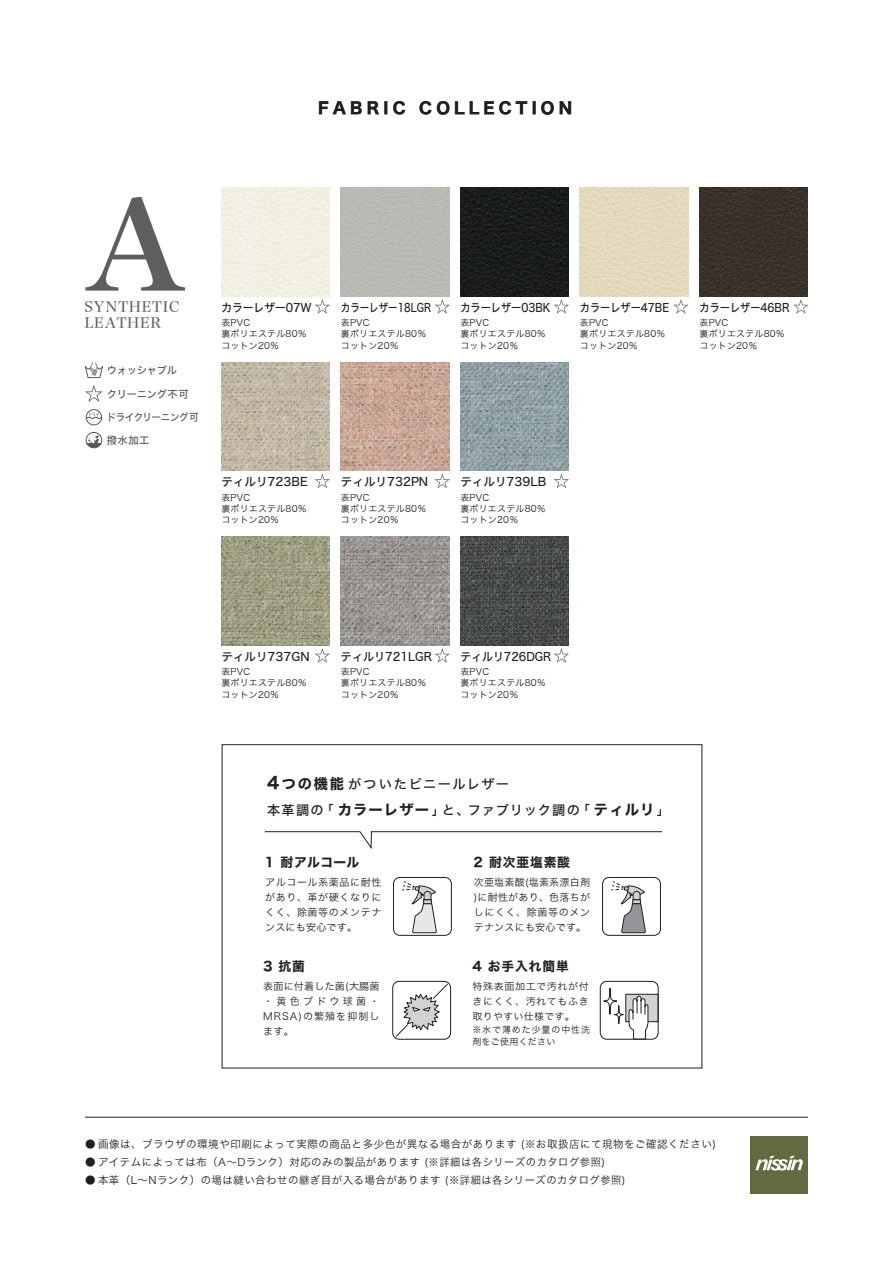
<style>
.page{position:relative;width:893px;height:1263px;background:#fff}
.page>*{position:absolute;margin:0;border:0;box-sizing:border-box;transform-origin:0 0}
.t1{font:120px "Hiragino Min W7 90 msp RKSJ H";color:#5f5f62}
.t2{font:15.9px "Hiragino Kaku W7 90 msp RKSJ H";letter-spacing:.26em;color:#231f20}
.t3{font:13.95px/16.5px "Hiragino Min W5 90 msp RKSJ H";letter-spacing:.05em;color:#5f5f62}
.t4{font:13.2px/25.5px "Hiragino Kaku W5 90 msp RKSJ H";letter-spacing:.1em;color:#231f20}
.t5{font:12.75px "Hiragino Kaku W7 90 msp RKSJ H";letter-spacing:.07em;color:#231f20}
.t6{font:11.55px "Hiragino Kaku W5 90 msp RKSJ H";color:#231f20}
.t7{font:11.55px "Hiragino Kaku W5 90 msp RKSJ H";color:#231f20;scale:.88 1}
.t8{font:11.55px "Hiragino Kaku W5 90 msp RKSJ H";color:#231f20;scale:.82 1}
.t9{font:11.55px "Hiragino Kaku W5 90 msp RKSJ H";color:#231f20;scale:.96 1}
.t10{font:11.55px "Hiragino Kaku W5 90 msp RKSJ H";color:#231f20;scale:.94 1}
.t11{font:11.55px "Hiragino Kaku W5 90 msp RKSJ H";color:#231f20;scale:.93 1}
.t12{font:10.5px "Hiragino Kaku W3 90 msp RKSJ H";letter-spacing:.05em;color:#231f20}
.t13{font:10.2px "Hiragino Kaku W5 90 msp RKSJ H";letter-spacing:-.02em;color:#57585a}
.t14{font:10.2px "Hiragino Kaku W5 90 msp RKSJ H";letter-spacing:-.05em;color:#57585a;scale:.93 1}
.t15{font:10.05px/15px "Hiragino Kaku W3 90 msp RKSJ H";letter-spacing:.06em;color:#231f20;text-align:justify}
.t16{font:9.75px/15px "Hiragino Kaku W3 90 msp RKSJ H";letter-spacing:.06em;color:#231f20;text-align:justify}
.t17{font:9px/11.2px "Hiragino Kaku W3 90 msp RKSJ H";letter-spacing:.02em;color:#231f20}
.t18{font:9px/12px "Hiragino Kaku W3 90 msp RKSJ H";letter-spacing:.1em;color:#231f20}
.s1{font-family:"Hiragino Kaku W7 90 msp RKSJ H";font-size:16.5px}
.s2{font-family:"Hiragino Kaku W7 90 msp RKSJ H";font-size:14.25px}
</style>
<div class="page">
<img style="left:221px;top:362px;width:109px;height:109px">
<img style="left:341px;top:362px;width:108px;height:109px">
<img style="left:460px;top:362px;width:109px;height:109px">
<img style="left:221px;top:537px;width:109px;height:108px">
<img style="left:341px;top:537px;width:108px;height:108px">
<img style="left:460px;top:537px;width:109px;height:108px">
<img style="left:460px;top:188px;width:109px;height:108px">
<div style="left:221px;top:188px;width:109px;height:108px;background:#f2f0e2"></div>
<div style="left:341px;top:188px;width:108px;height:108px;background:#bab9b4"></div>
<img style="left:699px;top:188px;width:109px;height:108px">
<img style="left:580px;top:188px;width:108px;height:108px">
<svg style="left:612px;top:881px;width:34px;height:53px"></svg>
<div style="left:602px;top:877px;width:59px;height:59px;border:1px solid #231f20;border-radius:6px"></div>
<svg style="left:403px;top:881px;width:34px;height:53px"></svg>
<div style="left:393px;top:877px;width:59px;height:59px;border:1px solid #231f20;border-radius:6px"></div>
<div style="left:392px;top:981px;width:59px;height:59px;border:1px solid #231f20;border-radius:6px"></div>
<svg style="left:395px;top:983px;width:54px;height:55px"></svg>
<div style="left:625px;top:994px;width:34px;height:28px;background:#d1d2d4;border:1px solid #231f20"></div>
<div style="left:600px;top:981px;width:59px;height:59px;border:1px solid #231f20;border-radius:6px"></div>
<svg style="left:603px;top:988px;width:46px;height:52px"></svg>
<svg style="left:264px;top:831px;width:399px;height:18px"></svg>
<div style="left:222px;top:744px;width:480px;height:324px;border:1px solid #231f20"></div>
<svg style="left:315px;top:474px;width:15px;height:14px"></svg>
<svg style="left:435px;top:474px;width:15px;height:14px"></svg>
<svg style="left:554px;top:474px;width:15px;height:14px"></svg>
<svg style="left:315px;top:648px;width:15px;height:15px"></svg>
<svg style="left:435px;top:648px;width:15px;height:15px"></svg>
<svg style="left:315px;top:299px;width:15px;height:15px"></svg>
<svg style="left:435px;top:299px;width:15px;height:15px"></svg>
<svg style="left:554px;top:299px;width:15px;height:15px"></svg>
<svg style="left:673px;top:299px;width:15px;height:15px"></svg>
<svg style="left:793px;top:299px;width:15px;height:15px"></svg>
<svg style="left:554px;top:648px;width:15px;height:15px"></svg>
<hr style="left:85px;top:1117px;width:723px;height:1px;background:#231f20">
<div style="left:750px;top:1136px;width:58px;height:57px;background:#636940"></div>
<svg style="left:755px;top:1155px;width:48px;height:15px"></svg>
<svg style="left:85px;top:432px;width:18px;height:17px"></svg>
<svg style="left:84px;top:362px;width:19px;height:16px"></svg>
<svg style="left:85px;top:385px;width:18px;height:17px"></svg>
<div style="left:86px;top:409px;width:16px;height:16px;border:1px solid #57585a;border-radius:50%"></div>
<svg style="left:86px;top:413px;width:16px;height:6px"></svg>
<h2 class="t2" style="left:318px;top:100px;width:256px">FABRIC COLLECTION</h2>
<h1 class="t1" style="left:84px;top:185px;width:103px">A</h1>
<h3 class="t3" style="left:85px;top:299px;width:97px">SYNTHETIC<br>LEATHER</h3>
<p class="t13" style="left:107px;top:365px;width:72px">ウォッシャブル</p>
<p class="t13" style="left:107px;top:389px;width:83px">クリーニング不可</p>
<p class="t14" style="left:107px;top:412px;width:100px">ドライクリーニング可</p>
<p class="t13" style="left:107px;top:435px;width:44px">撥水加工</p>
<p class="t11" style="left:221px;top:301px;width:99px">カラーレザー07W</p>
<p class="t17" style="left:221px;top:317px;width:87px">表PVC<br>裏ポリエステル80％コットン20％</p>
<p class="t17" style="left:341px;top:317px;width:87px">表PVC<br>裏ポリエステル80％コットン20％</p>
<p class="t8" style="left:341px;top:301px;width:112px">カラーレザー18LGR</p>
<p class="t6" style="left:221px;top:476px;width:88px">ティルリ723BE</p>
<p class="t17" style="left:221px;top:492px;width:87px">表PVC<br>裏ポリエステル80％コットン20％</p>
<p class="t17" style="left:341px;top:492px;width:87px">表PVC<br>裏ポリエステル80％コットン20％</p>
<p class="t6" style="left:341px;top:476px;width:89px">ティルリ732PN</p>
<p class="t7" style="left:460px;top:301px;width:104px">カラーレザー03BK</p>
<p class="t17" style="left:460px;top:317px;width:87px">表PVC<br>裏ポリエステル80％コットン20％</p>
<p class="t6" style="left:460px;top:476px;width:87px">ティルリ739LB</p>
<p class="t17" style="left:460px;top:492px;width:87px">表PVC<br>裏ポリエステル80％コットン20％</p>
<p class="t7" style="left:580px;top:301px;width:103px">カラーレザー47BE</p>
<p class="t17" style="left:580px;top:317px;width:87px">表PVC<br>裏ポリエステル80％コットン20％</p>
<p class="t7" style="left:699px;top:301px;width:104px">カラーレザー46BR</p>
<p class="t17" style="left:699px;top:317px;width:87px">表PVC<br>裏ポリエステル80％コットン20％</p>
<p class="t6" style="left:221px;top:650px;width:90px">ティルリ737GN</p>
<p class="t17" style="left:221px;top:666px;width:87px">表PVC<br>裏ポリエステル80％コットン20％</p>
<p class="t9" style="left:341px;top:650px;width:96px">ティルリ721LGR</p>
<p class="t17" style="left:341px;top:666px;width:87px">表PVC<br>裏ポリエステル80％コットン20％</p>
<p class="t10" style="left:460px;top:650px;width:98px">ティルリ726DGR</p>
<p class="t17" style="left:460px;top:666px;width:87px">表PVC<br>裏ポリエステル80％コットン20％</p>
<h3 class="t4" style="left:267px;top:772px;width:405px"><span class="s1">4</span><span class="s2">つの機能</span>がついたビニールレザー<br>本革調の「<span class="s2">カラーレザー</span>」と、ファブリック調の「<span class="s2">ティルリ</span>」</h3>
<h3 class="t5" style="left:265px;top:856px;width:96px">1 耐アルコール</h3>
<h3 class="t5" style="left:474px;top:856px;width:98px">2 耐次亜塩素酸</h3>
<p class="t15" style="left:265px;top:875px;width:118px">アルコール系薬品に耐性があり、革が硬くなりにくく、除菌等のメンテナンスにも安心です。</p>
<p class="t15" style="left:474px;top:875px;width:118px">次亜塩素酸(塩素系漂白剤)に耐性があり、色落ちがしにくく、除菌等のメンテナンスにも安心です。</p>
<h3 class="t5" style="left:263px;top:960px;width:43px">3 抗菌</h3>
<h3 class="t5" style="left:472px;top:960px;width:98px">4 お手入れ簡単</h3>
<p class="t15" style="left:263px;top:979px;width:118px">表面に付着した菌(大腸菌・黄色ブドウ球菌・MRSA)の繁殖を抑制します。</p>
<p class="t16" style="left:472px;top:979px;width:118px">特殊表面加工で汚れが付きにくく、汚れてもふき取りやすい仕様です。</p>
<p class="t18" style="left:472px;top:1024px;width:119px">※水で薄めた少量の中性洗剤をご使用ください</p>
<p class="t12" style="left:85px;top:1138px;width:632px">● 画像は、ブラウザの環境や印刷によって実際の商品と多少色が異なる場合があります (※お取扱店にて現物をご確認ください)</p>
<p class="t12" style="left:85px;top:1156px;width:522px">● アイテムによっては布（A～Dランク）対応のみの製品があります (※詳細は各シリーズのカタログ参照)</p>
<p class="t12" style="left:85px;top:1174px;width:542px">● 本革（L～Nランク）の場は縫い合わせの継ぎ目が入る場合があります (※詳細は各シリーズのカタログ参照)</p>
</div>
